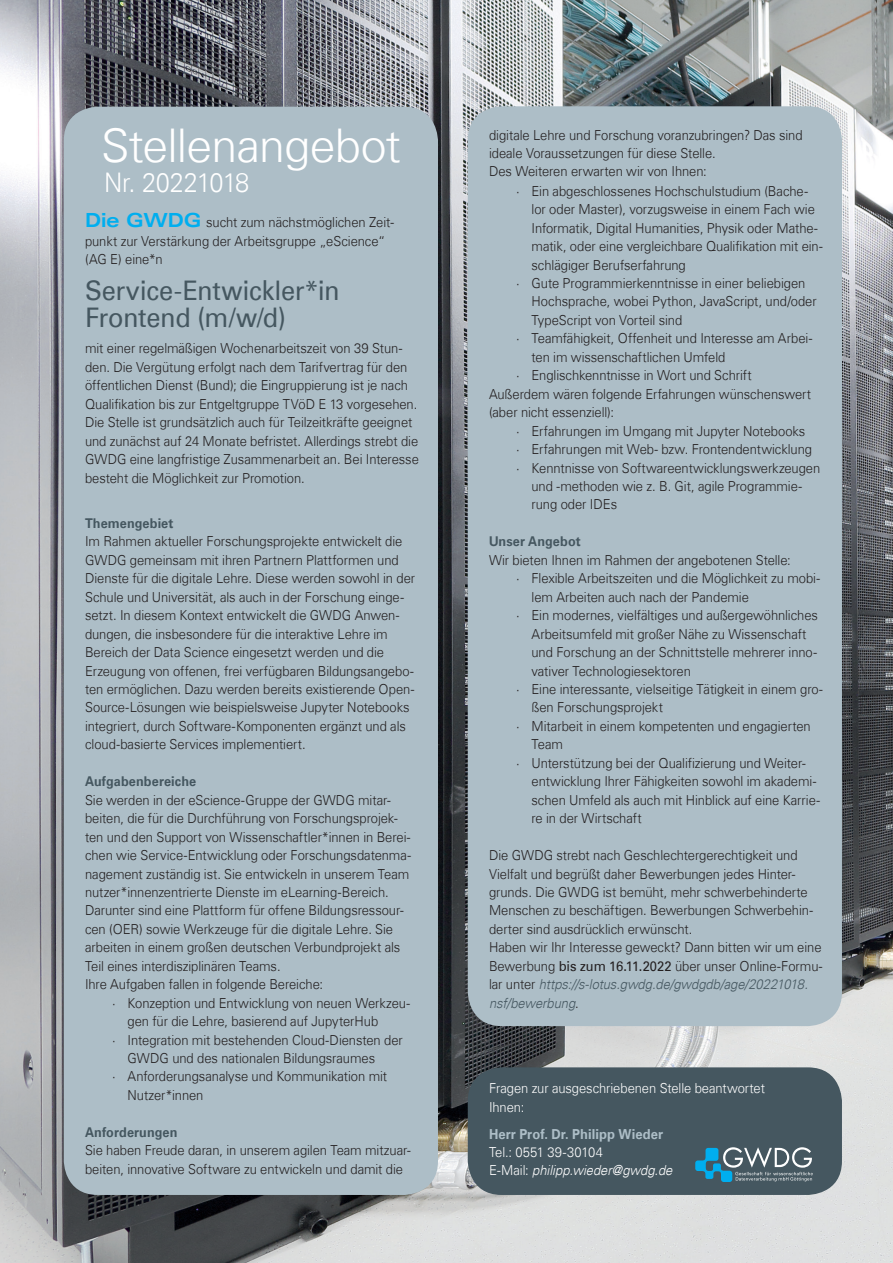
<style>
.page{position:relative;width:893px;height:1263px;background:#fff}
.page>*{position:absolute;margin:0;border:0;box-sizing:border-box;transform-origin:0 0}
.t1{font:300 46.5px "Univers Com 45";letter-spacing:-.015em;color:#fff}
.t2{font:27px/27px "Univers Com 55 Roman";letter-spacing:-.015em;color:#455760;scale:.94 1}
.t3{font:300 27px "Univers Com 45";letter-spacing:-.025em;color:#fff;scale:.94 1}
.t4{font:300 13.8px/18.5px "Univers Com 45";letter-spacing:-.005em;color:#231f20;scale:.94 1}
.t5{font:300 13.8px/18.5px "Univers Com 45";letter-spacing:-.005em;color:#fff;scale:.94 1}
.t6{font:700 13.8px "Univers Com 65";letter-spacing:.01em;color:#adbec7;scale:.94 1}
.t7{font:700 13.5px "Univers Com 65";letter-spacing:.01em;color:#455760;scale:.94 1}
.s1{font-family:"Univers Com 63 Bold Ext";font-weight:400;font-size:19.5px;color:#00aeef}
.s2{font-family:"Univers Com 55 Roman";font-weight:400}
.s3{font-style:italic;color:#455760}
.s4{font-style:italic}
</style>
<div class="page">
<img style="left:0;top:0;width:893px;height:1263px">
<div style="left:64px;top:107px;width:374px;height:1088px;background:#adbec7;border-radius:34px"></div>
<div style="left:468px;top:106px;width:374px;height:920px;background:#adbec7;border-radius:34px"></div>
<div style="left:468px;top:1067px;width:374px;height:128px;background:#455760;border-radius:34px"></div>
<svg style="left:695px;top:1147px;width:118px;height:35px"></svg>
<h1 class="t1" style="left:101px;top:117px;width:301px">Stellenangebot</h1>
<h2 class="t3" style="left:104px;top:166px;width:156px">Nr. 20221018</h2>
<p class="t4" style="left:85px;top:213px;width:330px"><span class="s1">Die GWDG</span> sucht zum nächstmöglichen Zeit&shy;punkt zur Verstärkung der Arbeitsgruppe „eScience“ (AG E) eine*n</p>
<h2 class="t2" style="left:85px;top:276px;width:272px">Service-Entwickler*in<br>Frontend (m/w/d)</h2>
<p class="t4" style="left:85px;top:339px;width:357px">mit einer regelmäßigen Wochenarbeitszeit von 39 Stun&shy;den. Die Vergütung erfolgt nach dem Tarifvertrag für den öffentlichen Dienst (Bund); die Eingruppierung ist je nach Qualifikation bis zur Entgeltgruppe TVöD E 13 vorgesehen.<br>Die Stelle ist grundsätzlich auch für Teilzeitkräfte geeignet und zunächst auf 24 Monate befristet. Allerdings strebt die GWDG eine langfristige Zusammenarbeit an. Bei Interesse besteht die Möglichkeit zur Promotion.</p>
<p class="t7" style="left:85px;top:515px;width:96px">Themengebiet</p>
<p class="t4" style="left:85px;top:532px;width:353px">Im Rahmen aktueller Forschungsprojekte entwickelt die GWDG gemeinsam mit ihren Partnern Plattformen und Dienste für die digitale Lehre. Diese werden sowohl in der Schule und Universität, als auch in der Forschung einge&shy;setzt. In diesem Kontext entwickelt die GWDG Anwen&shy;dungen, die insbesondere für die interaktive Lehre im Bereich der Data Science eingesetzt werden und die Erzeugung von offenen, frei verfügbaren Bildungsangebo&shy;ten ermöglichen. Dazu werden bereits existierende Open-Source-Lösungen wie beispielsweise Jupyter Notebooks integriert, durch Software-Komponenten ergänzt und als cloud-basierte Services implementiert.</p>
<p class="t7" style="left:85px;top:773px;width:120px">Aufgabenbereiche</p>
<p class="t4" style="left:85px;top:790px;width:348px">Sie werden in der eScience-Gruppe der GWDG mitar&shy;beiten, die für die Durchführung von Forschungsprojek&shy;ten und den Support von Wissenschaftler*innen in Berei&shy;chen wie Service-Entwicklung oder Forschungsdatenma&shy;nagement zuständig ist. Sie entwickeln in unserem Team nutzer*innenzentrierte Dienste im eLearning-Bereich.<br>Darunter sind eine Plattform für offene Bildungsressour&shy;cen (OER) sowie Werkzeuge für die digitale Lehre. Sie arbeiten in einem großen deutschen Verbundprojekt als Teil eines interdisziplinären Teams.<br>Ihre Aufgaben fallen in folgende Bereiche:</p>
<p class="t4" style="left:112px;top:993px;width:318px">· Konzeption und Entwicklung von neuen Werkzeu-</p>
<p class="t4" style="left:128px;top:1012px;width:268px">gen für die Lehre, basierend auf JupyterHub</p>
<p class="t4" style="left:112px;top:1030px;width:311px">· Integration mit bestehenden Cloud-Diensten der</p>
<p class="t4" style="left:128px;top:1049px;width:265px">GWDG und des nationalen Bildungsraumes</p>
<p class="t4" style="left:112px;top:1067px;width:294px">· Anforderungsanalyse und Kommunikation mit</p>
<p class="t4" style="left:128px;top:1086px;width:82px">Nutzer*innen</p>
<p class="t7" style="left:85px;top:1124px;width:100px">Anforderungen</p>
<p class="t4" style="left:85px;top:1141px;width:348px">Sie haben Freude daran, in unserem agilen Team mitzuar&shy;beiten, innovative Software zu entwickeln und damit die</p>
<p class="t4" style="left:489px;top:125px;width:335px">digitale Lehre und Forschung voranzubringen? Das sind ideale Voraussetzungen für diese Stelle.<br>Des Weiteren erwarten wir von Ihnen:</p>
<p class="t4" style="left:516px;top:182px;width:312px">· Ein abgeschlossenes Hochschulstudium (Bache-</p>
<p class="t4" style="left:531px;top:200px;width:303px">lor oder Master), vorzugsweise in einem Fach wie</p>
<p class="t4" style="left:531px;top:219px;width:306px">Informatik, Digital Humanities, Physik oder Mathe-</p>
<p class="t4" style="left:531px;top:237px;width:311px">matik, oder eine vergleichbare Qualifikation mit ein-</p>
<p class="t4" style="left:531px;top:255px;width:166px">schlägiger Berufserfahrung</p>
<p class="t4" style="left:516px;top:274px;width:309px">· Gute Programmierkenntnisse in einer beliebigen</p>
<p class="t4" style="left:531px;top:292px;width:305px">Hochsprache, wobei Python, JavaScript, und/oder</p>
<p class="t4" style="left:531px;top:311px;width:162px">TypeScript von Vorteil sind</p>
<p class="t4" style="left:516px;top:329px;width:317px">· Teamfähigkeit, Offenheit und Interesse am Arbei-</p>
<p class="t4" style="left:531px;top:348px;width:208px">ten im wissenschaftlichen Umfeld</p>
<p class="t4" style="left:516px;top:366px;width:252px">· Englischkenntnisse in Wort und Schrift</p>
<p class="t4" style="left:489px;top:385px;width:344px">Außerdem wären folgende Erfahrungen wünschenswert</p>
<p class="t4" style="left:489px;top:403px;width:135px">(aber nicht essenziell):</p>
<p class="t4" style="left:516px;top:421px;width:309px">· Erfahrungen im Umgang mit Jupyter Notebooks</p>
<p class="t4" style="left:516px;top:440px;width:316px">· Erfahrungen mit Web- bzw. Frontendentwicklung</p>
<p class="t4" style="left:516px;top:458px;width:325px">· Kenntnisse von Softwareentwicklungswerkzeugen</p>
<p class="t4" style="left:531px;top:477px;width:289px">und -methoden wie z. B. Git, agile Programmie-</p>
<p class="t4" style="left:531px;top:495px;width:93px">rung oder IDEs</p>
<p class="t7" style="left:489px;top:533px;width:99px">Unser Angebot</p>
<p class="t4" style="left:489px;top:551px;width:323px">Wir bieten Ihnen im Rahmen der angebotenen Stelle:</p>
<p class="t4" style="left:516px;top:569px;width:325px">· Flexible Arbeitszeiten und die Möglichkeit zu mobi-</p>
<p class="t4" style="left:531px;top:588px;width:233px">lem Arbeiten auch nach der Pandemie</p>
<p class="t4" style="left:516px;top:606px;width:323px">· Ein modernes, vielfältiges und außergewöhnliches</p>
<p class="t4" style="left:531px;top:624px;width:294px">Arbeitsumfeld mit großer Nähe zu Wissenschaft</p>
<p class="t4" style="left:531px;top:643px;width:305px">und Forschung an der Schnittstelle mehrerer inno-</p>
<p class="t4" style="left:531px;top:661px;width:171px">vativer Technologiesektoren</p>
<p class="t4" style="left:516px;top:680px;width:328px">· Eine interessante, vielseitige Tätigkeit in einem gro-</p>
<p class="t4" style="left:531px;top:698px;width:141px">ßen Forschungsprojekt</p>
<p class="t4" style="left:516px;top:717px;width:315px">· Mitarbeit in einem kompetenten und engagierten</p>
<p class="t4" style="left:531px;top:735px;width:35px">Team</p>
<p class="t4" style="left:516px;top:754px;width:310px">· Unterstützung bei der Qualifizierung und Weiter-</p>
<p class="t4" style="left:531px;top:772px;width:304px">entwicklung Ihrer Fähigkeiten sowohl im akademi-</p>
<p class="t4" style="left:531px;top:790px;width:308px">schen Umfeld als auch mit Hinblick auf eine Karrie-</p>
<p class="t4" style="left:531px;top:809px;width:119px">re in der Wirtschaft</p>
<p class="t4" style="left:489px;top:846px;width:356px">Die GWDG strebt nach Geschlechtergerechtigkeit und Vielfalt und begrüßt daher Bewerbungen jedes Hinter&shy;grunds. Die GWDG ist bemüht, mehr schwerbehinderte Menschen zu beschäftigen. Bewerbungen Schwerbehin&shy;derter sind ausdrücklich erwünscht.<br>Haben wir Ihr Interesse geweckt? Dann bitten wir um eine Bewerbung <span class="s2">bis zum 16.11.2022</span> über unser Online-Formu&shy;lar unter <span class="s3">https://s-lotus.gwdg.de/gwdgdb/age/20221018. nsf/bewerbung</span>.</p>
<p class="t5" style="left:489px;top:1079px;width:295px">Fragen zur ausgeschriebenen Stelle beantwortet<br>Ihnen:</p>
<p class="t6" style="left:489px;top:1125px;width:187px">Herr Prof. Dr. Philipp Wieder</p>
<p class="t5" style="left:489px;top:1143px;width:197px">Tel.: 0551 39-30104<br>E-Mail: <span class="s4">philipp.wieder@gwdg.de</span></p>
</div>
